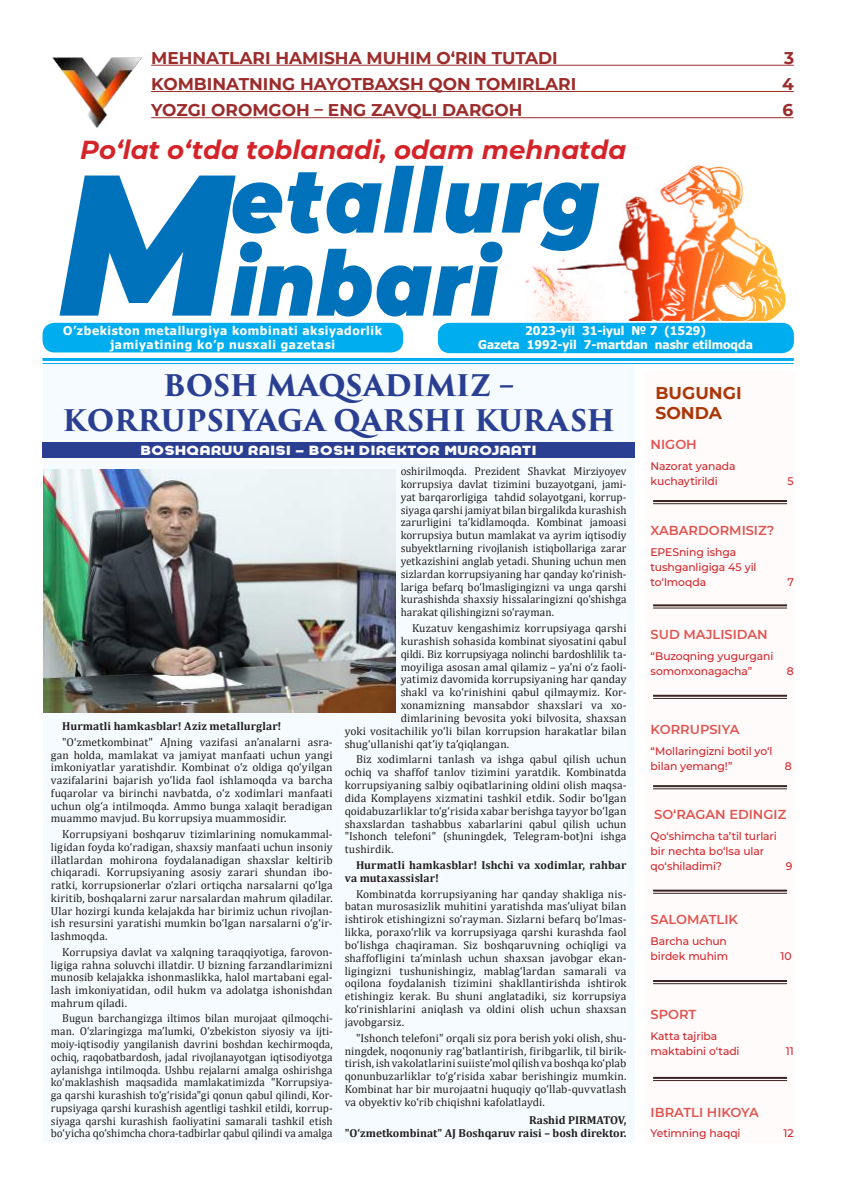
<style>
.page{position:relative;width:842px;height:1191px;background:#fff}
.page>*{position:absolute;margin:0;border:0;box-sizing:border-box;transform-origin:0 0}
.t1{font:italic 900 90.1px/83px "Montserrat";letter-spacing:.025em;color:#0072bc;scale:.89 1}
.t2{font:700 29px/34.8px "Trajan Pro 3";letter-spacing:-.005em;color:#2a3f91;text-align:center}
.t3{font:italic 700 26px "Montserrat";color:#d42429}
.t4{font:700 17px "Montserrat";color:#9c2c2c}
.t5{font:700 17px/20px "Montserrat";color:#ab3708}
.t6{font:600 13px "Montserrat";color:#e1534f}
.t7{font:13px "Colo Pro Black";letter-spacing:.07em;color:#fff;scale:1.2 1}
.t8{font:700 12px/14px "Tahoma";color:#fff;text-align:center}
.t9{font:700 12px/14px "Tahoma";letter-spacing:.05em;color:#fff;text-align:center}
.t10{font:11.5px/12.8px "Cambria";letter-spacing:.005em;color:#241f1f;text-align:justify}
.t11{font:700 11.5px/12.8px "Cambria";color:#241f1f}
.t12{font:500 11px/15px "Montserrat";letter-spacing:-.01em;color:#d42429}
.s1{font-size:200.1px}
</style>
<div class="page">
<div style="left:646px;top:371px;width:148px;height:771px;background:#fffbfa"></div>
<hr style="left:653px;top:889px;width:134px;height:2px;background:#3a2423">
<hr style="left:653px;top:893px;width:134px;height:1px;background:#3a2423">
<hr style="left:653px;top:1076px;width:134px;height:2px;background:#3a2423">
<hr style="left:653px;top:1080px;width:134px;height:1px;background:#3a2423">
<hr style="left:653px;top:980px;width:134px;height:2px;background:#3a2423">
<hr style="left:653px;top:983px;width:134px;height:1px;background:#3a2423">
<hr style="left:653px;top:694px;width:134px;height:2px;background:#3a2423">
<hr style="left:653px;top:698px;width:134px;height:1px;background:#3a2423">
<hr style="left:653px;top:604px;width:134px;height:2px;background:#3a2423">
<hr style="left:653px;top:607px;width:134px;height:1px;background:#3a2423">
<hr style="left:653px;top:500px;width:134px;height:2px;background:#3a2423">
<hr style="left:653px;top:503px;width:134px;height:1px;background:#3a2423">
<hr style="left:653px;top:785px;width:134px;height:2px;background:#3a2423">
<hr style="left:653px;top:788px;width:134px;height:1px;background:#3a2423">
<div style="left:43px;top:364px;width:592px;height:778px;background:#f5fbfe"></div>
<hr style="left:43px;top:358px;width:751px;height:3px;background:#00aeef">
<hr style="left:43px;top:363px;width:751px;height:1px;background:#00aeef">
<div style="left:43px;top:323px;width:360px;height:29px;background:#00aeef;border-radius:12px"></div>
<svg style="left:438px;top:323px;width:356px;height:30px"></svg>
<img style="left:526px;top:165px;width:260px;height:156px">
<div style="left:438px;top:323px;width:356px;height:29px;background:#00aeef;border-radius:12px"></div>
<hr style="left:151px;top:65px;width:643px;height:1px;background:#9c2c2c">
<hr style="left:151px;top:91px;width:643px;height:1px;background:#9c2c2c">
<hr style="left:151px;top:117px;width:642px;height:1px;background:#9c2c2c">
<img style="left:52px;top:57px;width:90px;height:71px">
<div style="left:43px;top:442px;width:592px;height:16px;background:#2a3f91"></div>
<img style="left:43px;top:470px;width:352px;height:242px">
<h3 class="t4" style="left:151px;top:46px;width:408px">MEHNATLARI HAMISHA MUHIM O‘RIN TUTADI</h3>
<h3 class="t4" style="left:784px;top:46px;width:12px">3</h3>
<h3 class="t4" style="left:151px;top:72px;width:427px">KOMBINATNING HAYOTBAXSH QON TOMIRLARI</h3>
<h3 class="t4" style="left:782px;top:72px;width:13px">4</h3>
<h3 class="t4" style="left:151px;top:98px;width:373px">YOZGI OROMGOH – ENG ZAVQLI DARGOH</h3>
<h3 class="t4" style="left:782px;top:98px;width:12px">6</h3>
<h3 class="t3" style="left:80px;top:131px;width:548px">Po‘lat o‘tda toblanadi, odam mehnatda</h3>
<h1 class="t1" style="left:231px;top:153px;width:415px;text-indent:-172px"><span class="s1">M</span>etallurg inbari</h1>
<p class="t8" style="left:478px;top:324px;width:276px">2023-yil 31-iyul № 7 (1529)<br>Gazeta 1992-yil 7-martdan nashr etilmoqda</p>
<p class="t9" style="left:63px;top:324px;width:320px">O’zbekiston metallurgiya kombinati aksiyadorlik jamiyatining ko’p nusxali gazetasi</p>
<p class="t8" style="left:519px;top:325px;width:195px">2023-yil 24-fevral № 2 (1524)</p>
<h2 class="t2" style="left:63px;top:369px;width:554px">BOSH MAQSADIMIZ –<br>KORRUPSIYAGA QARSHI KURASH</h2>
<p class="t7" style="left:141px;top:442px;width:331px">BOSHQARUV RAISI – BOSH DIREKTOR MUROJAATI</p>
<p class="t11" style="left:62px;top:719px;width:221px">Hurmatli hamkasblar! Aziz metallurglar!</p>
<p class="t10" style="left:51px;top:735px;width:283px;text-indent:11px">"O‘zmetkombinat" AJning vazifasi an’analarni asra&shy;gan holda, mamlakat va jamiyat manfaati uchun yangi imkoniyatlar yaratishdir. Kombinat o‘z oldiga qo‘yilgan vazifalarini bajarish yo‘lida faol ishlamoqda va barcha fuqarolar va birinchi navbatda, o‘z xodimlari manfaati uchun olg‘a intilmoqda. Ammo bunga xalaqit beradigan muammo mavjud. Bu korrupsiya muammosidir.</p>
<p class="t10" style="left:51px;top:827px;width:283px;text-indent:11px">Korrupsiyani boshqaruv tizimlarining nomukammal&shy;ligidan foyda ko‘radigan, shaxsiy manfaati uchun insoniy illatlardan mohirona foydalanadigan shaxslar keltirib chiqaradi. Korrupsiyaning asosiy zarari shundan ibo&shy;ratki, korrupsionerlar o‘zlari ortiqcha narsalarni qo‘lga kiritib, boshqalarni zarur narsalardan mahrum qiladilar.<br>Ular hozirgi kunda kelajakda har birimiz uchun rivojlan&shy;ish resursini yaratishi mumkin bo‘lgan narsalarni o‘g‘ir&shy;lashmoqda.</p>
<p class="t10" style="left:51px;top:945px;width:283px;text-indent:11px">Korrupsiya davlat va xalqning taraqqiyotiga, farovon&shy;ligiga rahna soluvchi illatdir. U bizning farzandlarimizni munosib kelajakka ishonmaslikka, halol martabani egal&shy;lash imkoniyatidan, odil hukm va adolatga ishonishdan mahrum qiladi.</p>
<p class="t10" style="left:51px;top:1012px;width:283px;text-indent:11px">Bugun barchangizga iltimos bilan murojaat qilmoqchi&shy;man. O‘zlaringizga ma’lumki, O‘zbekiston siyosiy va ijti&shy;moiy-iqtisodiy yangilanish davrini boshdan kechirmoqda, ochiq, raqobatbardosh, jadal rivojlanayotgan iqtisodiyotga aylanishga intilmoqda. Ushbu rejalarni amalga oshirishga ko‘maklashish maqsadida mamlakatimizda "Korrupsiya&shy;ga qarshi kurashish to‘g‘risida"gi qonun qabul qilindi, Kor&shy;rupsiyaga qarshi kurashish agentligi tashkil etildi, korrup&shy;siyaga qarshi kurashish faoliyatini samarali tashkil etish bo‘yicha qo‘shimcha chora-tadbirlar qabul qilindi va amalga</p>
<p class="t10" style="left:401px;top:464px;width:227px">oshirilmoqda. Prezident Shavkat Mirziyoyev korrupsiya davlat tizimini buzayotgani, jami&shy;yat barqarorligiga tahdid solayotgani, korrup&shy;siyaga qarshi jamiyat bilan birgalikda kurashish zarurligini ta’kidlamoqda. Kombinat jamoasi korrupsiya butun mamlakat va ayrim iqtisodiy subyektlarning rivojlanish istiqbollariga zarar yetkazishini anglab yetadi. Shuning uchun men sizlardan korrupsiyaning har qanday ko‘rinish&shy;lariga befarq bo‘lmasligingizni va unga qarshi kurashishda shaxsiy hissalaringizni qo‘shishga harakat qilishingizni so‘rayman.</p>
<p class="t10" style="left:412px;top:621px;width:216px">Kuzatuv kengashimiz korrupsiyaga qarshi</p>
<p class="t10" style="left:401px;top:634px;width:227px">kurashish sohasida kombinat siyosatini qabul</p>
<p class="t10" style="left:401px;top:647px;width:227px">qildi. Biz korrupsiyaga nolinchi bardoshlilik ta-</p>
<p class="t10" style="left:401px;top:660px;width:227px">moyiliga asosan amal qilamiz – ya’ni o‘z faoli-</p>
<p class="t10" style="left:401px;top:673px;width:227px">yatimiz davomida korrupsiyaning har qanday</p>
<p class="t10" style="left:401px;top:686px;width:227px">shakl va ko‘rinishini qabul qilmaymiz. Kor-</p>
<p class="t10" style="left:401px;top:698px;width:227px">xonamizning mansabdor shaxslari va xo-</p>
<p class="t10" style="left:401px;top:711px;width:227px">dimlarining bevosita yoki bilvosita, shaxsan</p>
<p class="t10" style="left:345px;top:724px;width:283px">yoki vositachilik yo‘li bilan korrupsion harakatlar bilan</p>
<p class="t10" style="left:345px;top:737px;width:166px">shug‘ullanishi qat’iy ta’qiqlangan.</p>
<p class="t10" style="left:345px;top:753px;width:283px;text-indent:11px">Biz xodimlarni tanlash va ishga qabul qilish uchun ochiq va shaffof tanlov tizimini yaratdik. Kombinatda korrupsiyaning salbiy oqibatlarining oldini olish maqsa&shy;dida Komplayens xizmatini tashkil etdik. Sodir bo‘lgan qoidabuzarliklar to‘g‘risida xabar berishga tayyor bo‘lgan shaxslardan tashabbus xabarlarini qabul qilish uchun "Ishonch telefoni" (shuningdek, Telegram-bot)ni ishga tushirdik.</p>
<p class="t11" style="left:345px;top:858px;width:283px;text-indent:11px">Hurmatli hamkasblar! Ishchi va xodimlar, rahbar va mutaxassislar!</p>
<p class="t10" style="left:345px;top:887px;width:283px;text-indent:11px">Kombinatda korrupsiyaning har qanday shakliga nis&shy;batan murosasizlik muhitini yaratishda mas’uliyat bilan ishtirok etishingizni so‘rayman. Sizlarni befarq bo‘lmas&shy;likka, poraxo‘rlik va korrupsiyaga qarshi kurashda faol bo‘lishga chaqiraman. Siz boshqaruvning ochiqligi va shaffofligini ta’minlash uchun shaxsan javobgar ekan&shy;ligingizni tushunishingiz, mablag‘lardan samarali va oqilona foydalanish tizimini shakllantirishda ishtirok etishingiz kerak. Bu shuni anglatadiki, siz korrupsiya ko‘rinishlarini aniqlash va oldini olish uchun shaxsan javobgarsiz.</p>
<p class="t10" style="left:345px;top:1031px;width:283px;text-indent:11px">"Ishonch telefoni" orqali siz pora berish yoki olish, shu&shy;ningdek, noqonuniy rag‘batlantirish, firibgarlik, til birik&shy;tirish, ish vakolatlarini suiiste’mol qilish va boshqa ko‘plab qonunbuzarliklar to‘g‘risida xabar berishingiz mumkin.<br>Kombinat har bir murojaatni huquqiy qo‘llab-quvvatlash va obyektiv ko‘rib chiqishni kafolatlaydi.</p>
<p class="t11" style="left:345px;top:1113px;width:283px;text-align:right">Rashid PIRMATOV,<br>"O‘zmetkombinat" AJ Boshqaruv raisi – bosh direktor.</p>
<h3 class="t5" style="left:655px;top:382px;width:88px">BUGUNGI<br>SONDA</h3>
<p class="t6" style="left:651px;top:435px;width:48px">NIGOH</p>
<p class="t12" style="left:651px;top:458px;width:86px">Nazorat yanada kuchaytirildi</p>
<p class="t12" style="left:787px;top:473px;width:8px">5</p>
<p class="t6" style="left:651px;top:521px;width:125px">XABARDORMISIZ?</p>
<p class="t12" style="left:651px;top:544px;width:107px">EPESning ishga tushganligiga 45 yil to‘lmoqda</p>
<p class="t12" style="left:787px;top:574px;width:8px">7</p>
<p class="t6" style="left:651px;top:625px;width:119px">SUD MAJLISIDAN</p>
<p class="t12" style="left:651px;top:648px;width:124px">“Buzoqning yugurgani somonxonagacha”</p>
<p class="t12" style="left:787px;top:663px;width:8px">8</p>
<p class="t6" style="left:651px;top:720px;width:90px">KORRUPSIYA</p>
<p class="t12" style="left:651px;top:743px;width:123px">“Mollaringizni botil yo‘l bilan yemang!”</p>
<p class="t12" style="left:785px;top:758px;width:8px">8</p>
<p class="t6" style="left:654px;top:805px;width:134px">SO‘RAGAN EDINGIZ</p>
<p class="t12" style="left:651px;top:828px;width:128px">Qo‘shimcha ta’til turlari bir nechta bo‘lsa ular qo‘shiladimi?</p>
<p class="t12" style="left:786px;top:858px;width:8px">9</p>
<p class="t6" style="left:651px;top:910px;width:89px">SALOMATLIK</p>
<p class="t12" style="left:651px;top:932px;width:79px">Barcha uchun birdek muhim</p>
<p class="t6" style="left:651px;top:1005px;width:47px">SPORT</p>
<p class="t12" style="left:651px;top:1028px;width:91px">Katta tajriba maktabini o‘tadi</p>
<p class="t12" style="left:780px;top:947px;width:13px">10</p>
<p class="t12" style="left:786px;top:1043px;width:9px">11</p>
<p class="t6" style="left:651px;top:1102px;width:110px">IBRATLI HIKOYA</p>
<p class="t12" style="left:651px;top:1125px;width:91px">Yetimning haqqi</p>
<p class="t12" style="left:784px;top:1125px;width:12px">12</p>
</div>
